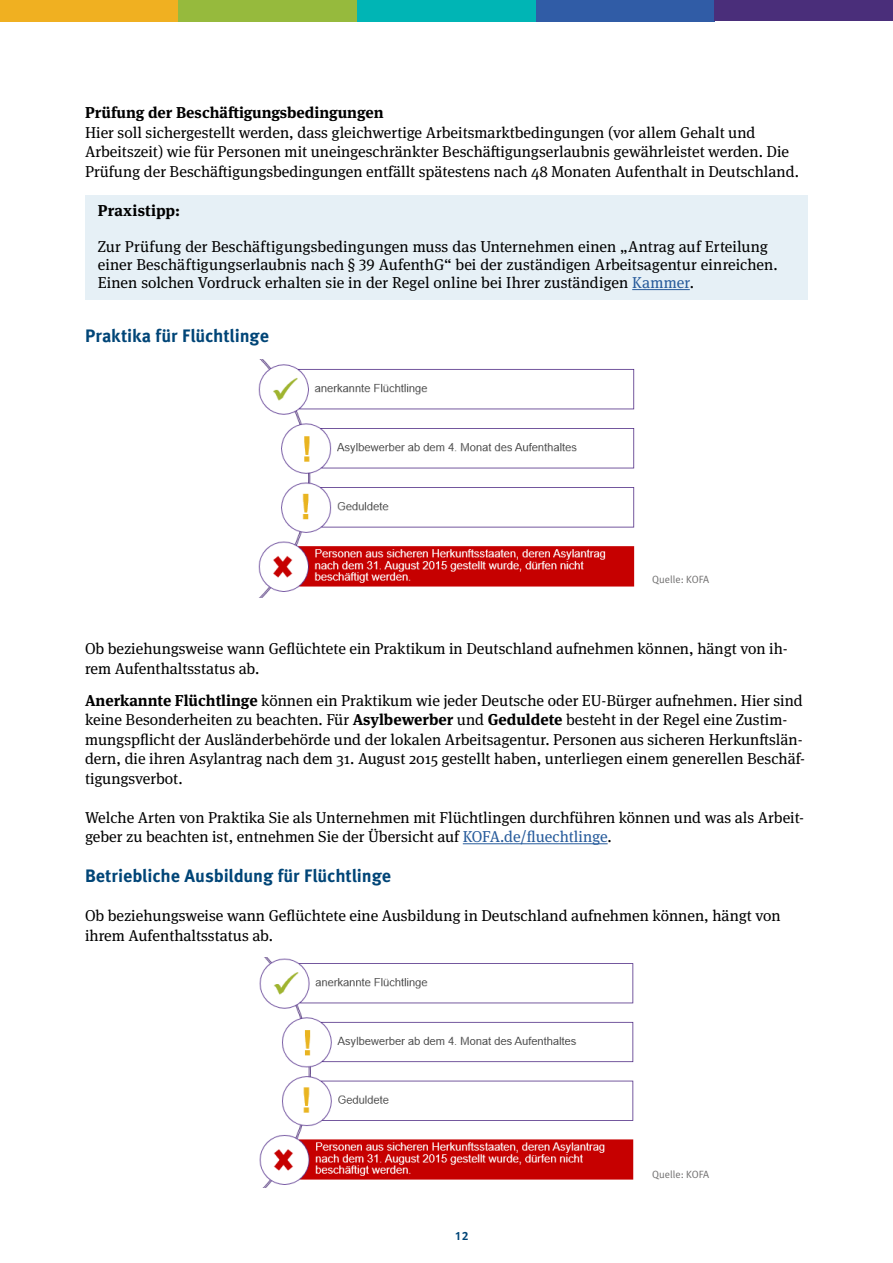
<style>
.page{position:relative;width:893px;height:1263px;background:#fff}
.page>*{position:absolute;margin:0;border:0;box-sizing:border-box;transform-origin:0 0}
.t1{font:700 18px "Meta OT";letter-spacing:-.01em;color:#004577}
.t2{font:15.75px/19.5px "Meta Serif OT";color:#000}
.t3{font:700 15.75px "Meta Serif OT";color:#000}
.t4{font:700 12px "Meta OT";color:#004577}
.t5{font:10.5px "Meta Plus Normal";color:#706f6f}
.s1{color:#275b9b}
.s2{font-weight:700}
</style>
<div class="page">
<div style="left:0;top:0;width:179px;height:21px;background:#f0b021"></div>
<div style="left:179px;top:0;width:178px;height:21px;background:#96ba3d"></div>
<div style="left:357px;top:0;width:179px;height:21px;background:#00b5b5"></div>
<div style="left:536px;top:0;width:178px;height:21px;background:#305ca6"></div>
<div style="left:714px;top:0;width:179px;height:21px;background:#4a2e7a"></div>
<div style="left:85px;top:195px;width:723px;height:51px;background:#e6f0f6"></div>
<div style="left:85px;top:231px;width:723px;height:69px;background:#e6f0f6"></div>
<hr style="left:632px;top:289px;width:58px;height:1px;background:#275b9b">
<hr style="left:463px;top:843px;width:145px;height:1px;background:#275b9b">
<img style="left:258px;top:359px;width:377px;height:238px">
<img style="left:259px;top:957px;width:375px;height:230px">
<p class="t3" style="left:85px;top:103px;width:300px">Prüfung der Beschäftigungsbedingungen</p>
<p class="t2" style="left:85px;top:123px;width:715px">Hier soll sichergestellt werden, dass gleichwertige Arbeitsmarktbedingungen (vor allem Gehalt und<br>Arbeitszeit) wie für Personen mit uneingeschränkter Beschäftigungserlaubnis gewährleistet werden. Die<br>Prüfung der Beschäftigungsbedingungen entfällt spätestens nach 48 Monaten Aufenthalt in Deutschland.</p>
<p class="t3" style="left:98px;top:201px;width:84px">Praxistipp:</p>
<p class="t2" style="left:98px;top:237px;width:681px;line-height:18px">Zur Prüfung der Beschäftigungsbedingungen muss das Unternehmen einen „Antrag auf Erteilung einer Beschäftigungserlaubnis nach § 39 AufenthG“ bei der zuständigen Arbeitsagentur einreichen.<br>Einen solchen Vordruck erhalten sie in der Regel online bei Ihrer zuständigen <span class="s1">Kammer</span>.</p>
<p class="t1" style="left:85px;top:325px;width:185px">Praktika für Flüchtlinge</p>
<p class="t5" style="left:652px;top:574px;width:58px">Quelle: KOFA</p>
<p class="t2" style="left:85px;top:639px;width:704px">Ob beziehungsweise wann Geflüchtete ein Praktikum in Deutschland aufnehmen können, hängt von ih&shy;rem Aufenthaltsstatus ab.</p>
<p class="t2" style="left:85px;top:690px;width:722px"><span class="s2">Anerkannte Flüchtlinge</span> können ein Praktikum wie jeder Deutsche oder EU-Bürger aufnehmen. Hier sind keine Besonderheiten zu beachten. Für <span class="s2">Asylbewerber</span> und <span class="s2">Geduldete</span> besteht in der Regel eine Zustim&shy;mungspflicht der Ausländerbehörde und der lokalen Arbeitsagentur. Personen aus sicheren Herkunftslän&shy;dern, die ihren Asylantrag nach dem 31. August 2015 gestellt haben, unterliegen einem generellen Beschäf&shy;tigungsverbot.</p>
<p class="t2" style="left:85px;top:807px;width:721px">Welche Arten von Praktika Sie als Unternehmen mit Flüchtlingen durchführen können und was als Arbeit&shy;geber zu beachten ist, entnehmen Sie der Übersicht auf <span class="s1">KOFA.de/fluechtlinge</span>.</p>
<p class="t1" style="left:85px;top:865px;width:308px">Betriebliche Ausbildung für Flüchtlinge</p>
<p class="t2" style="left:85px;top:906px;width:697px">Ob beziehungsweise wann Geflüchtete eine Ausbildung in Deutschland aufnehmen können, hängt von ihrem Aufenthaltsstatus ab.</p>
<p class="t4" style="left:455px;top:1228px;width:15px">12</p>
<p class="t5" style="left:652px;top:1168px;width:58px">Quelle: KOFA</p>
</div>
